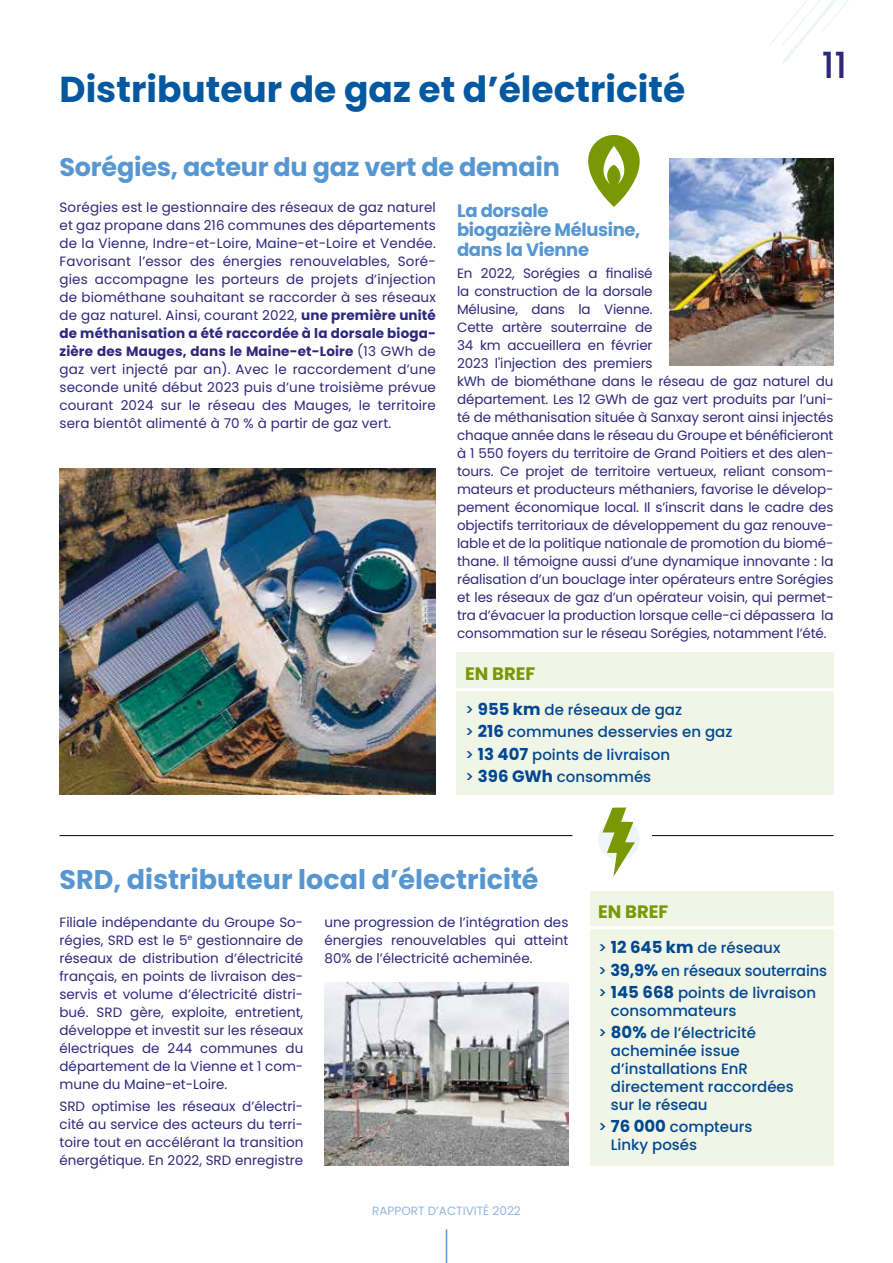
<style>
.page{position:relative;width:893px;height:1263px;background:#fff}
.page>*{position:absolute;margin:0;border:0;box-sizing:border-box;transform-origin:0 0}
.t1{font:700 36px "Poppins";color:#04589f}
.t2{font:500 36px "Poppins";color:#30277c}
.t3{font:700 27px "Poppins";color:#5797d1}
.t4{font:700 25.5px "Poppins";letter-spacing:-.01em;color:#5797d1}
.t5{font:700 18px/19.5px "Poppins";letter-spacing:-.02em;color:#5797d1}
.t6{font:700 18px "Poppins";color:#789904}
.t7{font:500 15px/22.2px "Poppins";color:#004891}
.t8{font:13.5px/18px "Poppins";letter-spacing:-.01em;color:#30277c;text-align:justify}
.t9{font:12px "Poppins";color:#93b5e0}
.s1{font-weight:700}
.s2{font-weight:700;font-size:16.5px}
</style>
<div class="page">
<div style="left:598px;top:818px;width:42px;height:42px;background:#eef5f9;border-radius:50%"></div>
<svg style="left:602px;top:807px;width:33px;height:70px"></svg>
<img style="left:670px;top:158px;width:163px;height:207px">
<img style="left:325px;top:982px;width:243px;height:183px">
<img style="left:60px;top:468px;width:376px;height:327px">
<hr style="left:60px;top:835px;width:512px;height:1px;background:#000">
<hr style="left:652px;top:835px;width:181px;height:1px;background:#000">
<svg style="left:770px;top:0;width:79px;height:64px"></svg>
<hr style="left:446px;top:1229px;width:1px;height:34px;background:#5797d1">
<div style="left:590px;top:891px;width:243px;height:274px;background:#f1f5e6"></div>
<hr style="left:584px;top:926px;width:262px;height:3px;background:#fff">
<div style="left:456px;top:653px;width:377px;height:142px;background:#f1f5e6"></div>
<hr style="left:451px;top:688px;width:389px;height:3px;background:#fff">
<svg style="left:588px;top:135px;width:52px;height:72px;fill:#789904"></svg>
<svg style="left:593px;top:146px;width:42px;height:38px"></svg>
<h1 class="t1" style="left:60px;top:68px;width:627px">Distributeur de gaz et d’électricité</h1>
<h1 class="t2" style="left:822px;top:45px;width:27px">11</h1>
<h3 class="t4" style="left:60px;top:152px;width:502px">Sorégies, acteur du gaz vert de demain</h3>
<p class="t8" style="left:60px;top:198px;width:378px">Sorégies est le gestionnaire des réseaux de gaz naturel et gaz propane dans 216 communes des départements de la Vienne, Indre-et-Loire, Maine-et-Loire et Vendée.<br>Favorisant l’essor des énergies renouvelables, Soré&shy;gies accompagne les porteurs de projets d’injection de biométhane souhaitant se raccorder à ses réseaux de gaz naturel. Ainsi, courant 2022, <span class="s1">une première unité de méthanisation a été raccordée à la dorsale bioga&shy;zière des Mauges, dans le Maine-et-Loire</span> (13 GWh de gaz vert injecté par an). Avec le raccordement d’une seconde unité début 2023 puis d’une troisième prévue courant 2024 sur le réseau des Mauges, le territoire sera bientôt alimenté à 70 % à partir de gaz vert.</p>
<h3 class="t5" style="left:457px;top:201px;width:185px">La dorsale biogazière Mélusine, dans la Vienne</h3>
<p class="t8" style="left:457px;top:264px;width:378px;text-align:left">En 2022, Sorégies a finalisé<br>la construction de la dorsale<br>Mélusine, dans la Vienne.<br>Cette artère souterraine de<br>34 km accueillera en février<br>2023 l'injection des premiers<br>kWh de biométhane dans le réseau de gaz naturel du département. Les 12 GWh de gaz vert produits par l’uni&shy;té de méthanisation située à Sanxay seront ainsi injectés chaque année dans le réseau du Groupe et bénéficieront à 1 550 foyers du territoire de Grand Poitiers et des alen&shy;tours. Ce projet de territoire vertueux, reliant consom&shy;mateurs et producteurs méthaniers, favorise le dévelop&shy;pement économique local. Il s’inscrit dans le cadre des objectifs territoriaux de développement du gaz renouve&shy;lable et de la politique nationale de promotion du biomé&shy;thane. Il témoigne aussi d’une dynamique innovante : la réalisation d’un bouclage inter opérateurs entre Sorégies et les réseaux de gaz d’un opérateur voisin, qui permet&shy;tra d’évacuer la production lorsque celle-ci dépassera la consommation sur le réseau Sorégies, notamment l’été.</p>
<h3 class="t6" style="left:465px;top:663px;width:72px">EN BREF</h3>
<p class="t7" style="left:465px;top:699px;width:269px">&gt; <span class="s2">955 km</span> de réseaux de gaz<br>&gt; <span class="s2">216</span> communes desservies en gaz &gt; <span class="s2">13 407</span> points de livraison<br>&gt; <span class="s2">396 GWh</span> consommés</p>
<h2 class="t3" style="left:60px;top:864px;width:481px">SRD, distributeur local d’électricité</h2>
<p class="t8" style="left:60px;top:913px;width:245px">Filiale indépendante du Groupe So&shy;régies, SRD est le 5<sup>e</sup> gestionnaire de réseaux de distribution d’électricité français, en points de livraison des&shy;servis et volume d’électricité distri&shy;bué. SRD gère, exploite, entretient, développe et investit sur les réseaux électriques de 244 communes du département de la Vienne et 1 com&shy;mune du Maine-et-Loire.</p>
<p class="t8" style="left:60px;top:1097px;width:245px">SRD optimise les réseaux d’électri&shy;cité au service des acteurs du terri&shy;toire tout en accélérant la transition énergétique. En 2022, SRD enregistre</p>
<p class="t8" style="left:325px;top:914px;width:245px">une progression de l’intégration des énergies renouvelables qui atteint 80% de l’électricité acheminée.</p>
<p class="t9" style="left:372px;top:1204px;width:150px">RAPPORT D’ACTIVITÉ 2022</p>
<h3 class="t6" style="left:598px;top:901px;width:72px">EN BREF</h3>
<p class="t7" style="left:598px;top:937px;width:231px">&gt; <span class="s2">12 645 km</span> de réseaux<br>&gt; <span class="s2">39,9%</span> en réseaux souterrains &gt; <span class="s2">145 668</span> points de livraison</p>
<p class="t7" style="left:598px;top:999px;width:159px;text-align:center">consommateurs<br>&gt; <span class="s2">80%</span> de l’électricité</p>
<p class="t7" style="left:611px;top:1042px;width:184px;line-height:18px">acheminée issue d’installations EnR directement raccordées sur le réseau</p>
<p class="t7" style="left:611px;top:1118px;width:143px;line-height:18px;text-indent:-13px">&gt; <span class="s2">76 000</span> compteurs<br>Linky posés</p>
</div>
